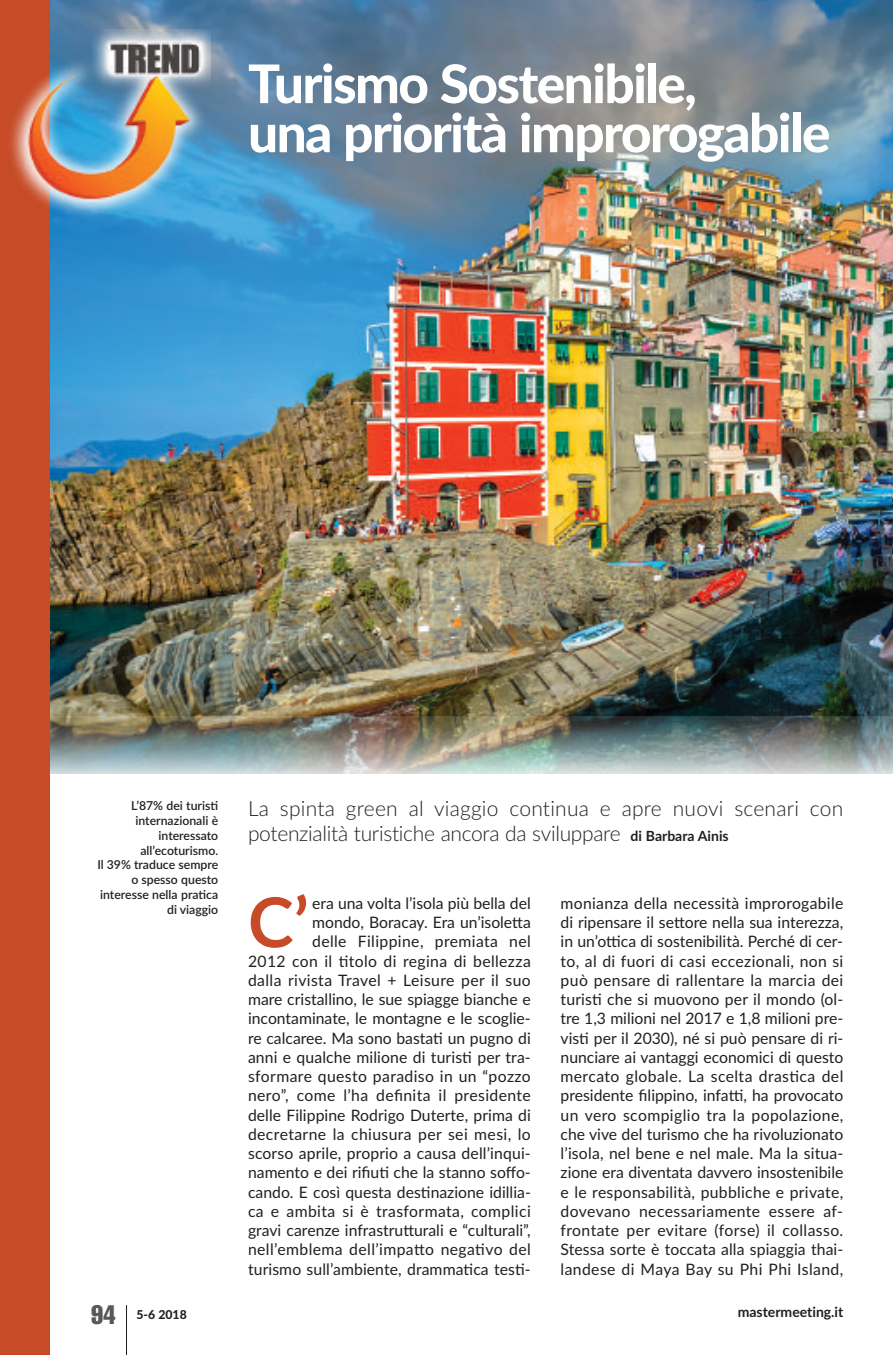
<style>
.page{position:relative;width:893px;height:1355px;background:#fff}
.page>*{position:absolute;margin:0;border:0;box-sizing:border-box;transform-origin:0 0}
.t1{font:700 68.77px "Lato";color:#c64b26}
.t2{font:800 53.2px/49.2px "Lato";letter-spacing:-.03em;color:#fff}
.t3{font:extra-condensed 26.25px "Helvetica";color:#57585a}
.t4{font:300 21px/24.5px "Lato";letter-spacing:-.01em;color:#231f20}
.t5{font:15.75px/19.2px "Lato";letter-spacing:.005em;color:#231f20;text-align:justify}
.t6{font:700 14px "Lato";color:#231f20}
.t7{font:600 12.25px/14.9px "Lato";color:#231f20;text-align:right}
.t8{font:800 12.25px "Lato";color:#231f20}
.s1{font-weight:700;font-size:14px}
</style>
<div class="page">
<img style="left:50px;top:0;width:843px;height:716px">
<hr style="left:126px;top:1305px;width:1px;height:49px;background:#231f20">
<img style="left:50px;top:716px;width:843px;height:58px">
<div style="left:0;top:0;width:50px;height:1354px;background:#c64b26"></div>
<img style="left:10px;top:29px;width:200px;height:191px">
<h2 class="t2" style="left:248px;top:60px;width:584px">Turismo Sostenibile,<br>una priorità improrogabile</h2>
<p class="t7" style="left:97px;top:798px;width:122px">L’87% dei turisti internazionali è interessato all’ecoturismo.<br>Il 39% traduce sempre o spesso questo interesse nella pratica di viaggio</p>
<h3 class="t4" style="left:248px;top:796px;width:597px">La spinta green al viaggio continua e apre nuovi scenari con potenzialità turistiche ancora da sviluppare <span class="s1">di Barbara Ainis</span></h3>
<h1 class="t1" style="left:248px;top:883px;width:62px">C’</h1>
<p class="t5" style="left:248px;top:893px;width:284px;text-align:right">era una volta l’isola più bella del<br>mondo, Boracay. Era un’isoletta<br>delle Filippine, premiata nel<br>2012 con il titolo di regina di bellezza dalla rivista Travel + Leisure per il suo mare cristallino, le sue spiagge bianche e incontaminate, le montagne e le scoglie&shy;re calcaree. Ma sono bastati un pugno di anni e qualche milione di turisti per tra&shy;sformare questo paradiso in un “pozzo nero”, come l’ha definita il presidente delle Filippine Rodrigo Duterte, prima di decretarne la chiusura per sei mesi, lo scorso aprile, proprio a causa dell’inqui&shy;namento e dei rifiuti che la stanno soffo&shy;cando. E così questa destinazione idillia&shy;ca e ambita si è trasformata, complici gravi carenze infrastrutturali e “culturali”, nell’emblema dell’impatto negativo del turismo sull’ambiente, drammatica testi-</p>
<p class="t5" style="left:561px;top:893px;width:284px">monianza della necessità improrogabile di ripensare il settore nella sua interezza, in un’ottica di sostenibilità. Perché di cer&shy;to, al di fuori di casi eccezionali, non si può pensare di rallentare la marcia dei turisti che si muovono per il mondo (ol&shy;tre 1,3 milioni nel 2017 e 1,8 milioni pre&shy;visti per il 2030), né si può pensare di ri&shy;nunciare ai vantaggi economici di questo mercato globale. La scelta drastica del presidente filippino, infatti, ha provocato un vero scompiglio tra la popolazione, che vive del turismo che ha rivoluzionato l’isola, nel bene e nel male. Ma la situa&shy;zione era diventata davvero insostenibile e le responsabilità, pubbliche e private, dovevano necessariamente essere af&shy;frontate per evitare (forse) il collasso.<br>Stessa sorte è toccata alla spiaggia thai&shy;landese di Maya Bay su Phi Phi Island,</p>
<h3 class="t3" style="left:91px;top:1305px;width:26px">94</h3>
<p class="t8" style="left:136px;top:1307px;width:52px">5-6 2018</p>
<p class="t6" style="left:738px;top:1303px;width:107px">mastermeeting.it</p>
</div>
